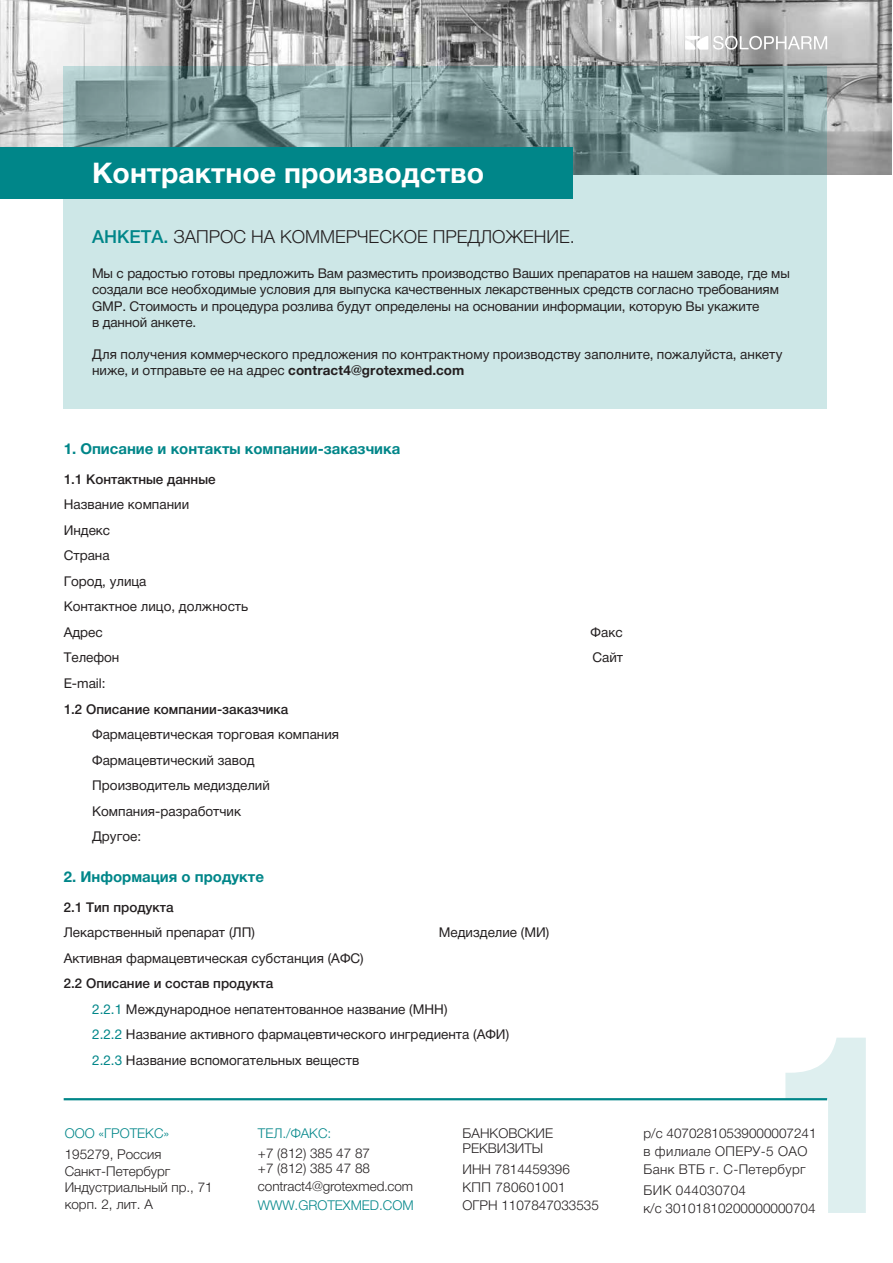
<style>
.page{position:relative;width:893px;height:1263px;background:#fff}
.page>*{position:absolute;margin:0;border:0;box-sizing:border-box;transform-origin:0 0}
.t1{font:700 28.5px "Helvetica Neue Cyr";color:#fff}
.t2{font:300 18px "Helvetica Neue Cyr";color:#231f20}
.t3{font:700 15px "Helvetica Neue Cyr";color:#008689}
.t4{font:13.5px/25.5px "Helvetica Neue Cyr";color:#231f20}
.t5{font:300 13.5px/18px "Helvetica Neue Cyr";color:#231f20}
.t6{font:500 13.5px "Helvetica Neue Cyr";color:#231f20}
.t7{font:300 13.5px/18px "Helvetica Neue Cyr";letter-spacing:.025em;color:#231f20}
.t8{font:300 13.5px "Helvetica Neue Cyr";color:#008689}
.s1{font-weight:500;color:#008689}
.s2{font-weight:700}
.s3{font-weight:500}
.s4{color:#008689}
</style>
<div class="page">
<svg style="left:785px;top:1037px;width:81px;height:176px"></svg>
<img style="left:0;top:0;width:892px;height:175px">
<svg style="left:64px;top:66px;width:763px;height:343px;background:#b6d0d0"></svg>
<div style="left:0;top:148px;width:573px;height:51px;background:#008689"></div>
<hr style="left:64px;top:1098px;width:763px;height:2px;background:#008689">
<svg style="left:685px;top:36px;width:142px;height:14px"></svg>
<h1 class="t1" style="left:92px;top:157px;width:394px">Контрактное производство</h1>
<h2 class="t2" style="left:92px;top:227px;width:484px"><span class="s1">АНКЕТА.</span> ЗАПРОС НА КОММЕРЧЕСКОЕ ПРЕДЛОЖЕНИЕ.</h2>
<p class="t4" style="left:92px;top:265px;width:699px;line-height:16.2px">Мы с радостью готовы предложить Вам разместить производство Ваших препаратов на нашем заводе, где мы создали все необходимые условия для выпуска качественных лекарственных средств согласно требованиям GMP. Стоимость и процедура розлива будут определены на основании информации, которую Вы укажите<br>в данной анкете.</p>
<p class="t4" style="left:92px;top:346px;width:692px;line-height:16.2px">Для получения коммерческого предложения по контрактному производству заполните, пожалуйста, анкету ниже, и отправьте ее на адрес <span class="s2">contract4@grotexmed.com</span></p>
<p class="t3" style="left:64px;top:440px;width:338px">1. Описание и контакты компании-заказчика</p>
<p class="t6" style="left:64px;top:472px;width:153px">1.1 Контактные данные</p>
<p class="t4" style="left:64px;top:492px;width:186px">Название компании<br>Индекс<br>Страна<br>Город, улица<br>Контактное лицо, должность<br>Адрес</p>
<p class="t4" style="left:591px;top:620px;width:34px">Факс</p>
<p class="t4" style="left:64px;top:645px;width:57px">Телефон</p>
<p class="t4" style="left:592px;top:645px;width:32px">Сайт</p>
<p class="t4" style="left:64px;top:671px;width:44px">E-mail:</p>
<p class="t6" style="left:64px;top:701px;width:226px">1.2 Описание компании-заказчика</p>
<p class="t4" style="left:92px;top:722px;width:249px">Фармацевтическая торговая компания<br>Фармацевтический завод<br>Производитель медизделий<br>Компания-разработчик<br>Другое:</p>
<p class="t3" style="left:64px;top:868px;width:202px">2. Информация о продукте</p>
<p class="t6" style="left:64px;top:899px;width:111px">2.1 Тип продукта</p>
<p class="t4" style="left:64px;top:920px;width:193px">Лекарственный препарат (ЛП)</p>
<p class="t4" style="left:439px;top:920px;width:112px">Медизделие (МИ)</p>
<p class="t4" style="left:64px;top:945px;width:302px">Активная фармацевтическая субстанция (АФС)</p>
<p class="t4" style="left:92px;top:971px;width:418px;text-indent:-28px"><span class="s3">2.2 Описание и состав продукта<br></span><span class="s4">2.2.1</span> Международное непатентованное название (МНН)<br><span class="s4">2.2.2</span> Название активного фармацевтического ингредиента (АФИ)<br><span class="s4">2.2.3</span> Название вспомогательных веществ</p>
<p class="t8" style="left:65px;top:1126px;width:106px">ООО «ГРОТЕКС»</p>
<p class="t5" style="left:65px;top:1146px;width:150px;line-height:16.5px">195279, Россия<br>Санкт-Петербург<br>Индустриальный пр., 71 корп. 2, лит. А</p>
<p class="t8" style="left:258px;top:1126px;width:75px">ТЕЛ./ФАКС:</p>
<p class="t5" style="left:258px;top:1145px;width:114px;line-height:15px">+7 (812) 385 47 87 +7 (812) 385 47 88</p>
<p class="t5" style="left:258px;top:1177px;width:157px">contract4@grotexmed.com</p>
<p class="t8" style="left:258px;top:1198px;width:157px">WWW.GROTEXMED.COM</p>
<p class="t5" style="left:463px;top:1126px;width:92px;line-height:15px">БАНКОВСКИЕ<br>РЕКВИЗИТЫ</p>
<p class="t5" style="left:463px;top:1160px;width:138px">ИНН 7814459396<br>КПП 780601001<br>ОГРН 1107847033535</p>
<p class="t7" style="left:643px;top:1124px;width:175px">р/с 40702810539000007241 в филиале ОПЕРУ-5 ОАО<br>Банк ВТБ г. С-Петербург</p>
<p class="t5" style="left:643px;top:1181px;width:174px">БИК 044030704<br>к/с 30101810200000000704</p>
</div>
